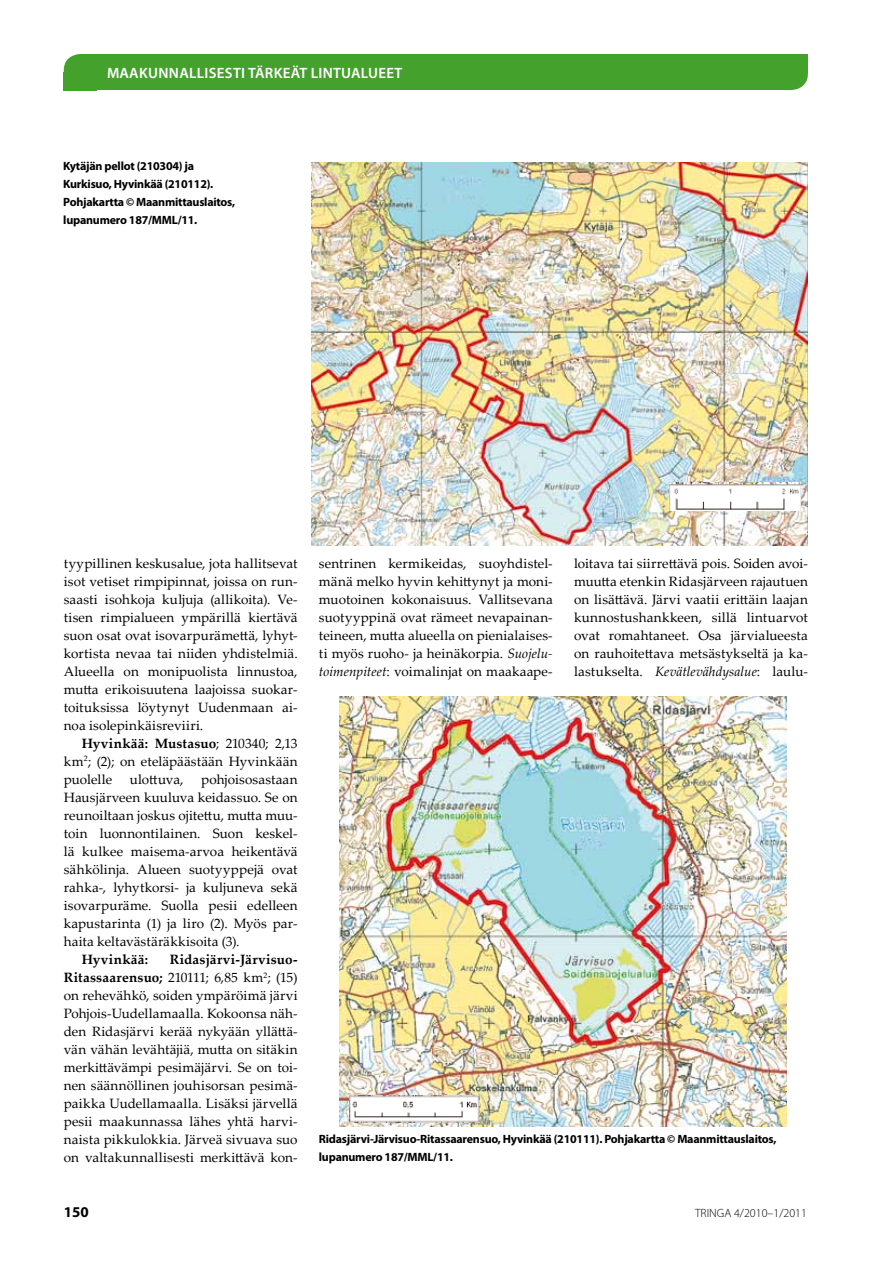
<style>
.page{position:relative;width:893px;height:1263px;background:#fff}
.page>*{position:absolute;margin:0;border:0;box-sizing:border-box;transform-origin:0 0}
.t1{font:600 15px "Myriad Pro";letter-spacing:.02em;color:#fff}
.t2{font:700 15px "Myriad Pro";color:#000}
.t3{font:13.5px/18px "Palatino Linotype";letter-spacing:.005em;color:#000;text-align:justify}
.t4{font:700 13.5px "Palatino Linotype";letter-spacing:.025em;color:#000}
.t5{font:700 12px/18px "Myriad Pro";letter-spacing:-.02em;color:#000}
.t6{font:300 12px "Myriad Pro";color:#000}
.s1{font-weight:700}
.s2{font-style:italic}
</style>
<div class="page">
<div style="left:64px;top:54px;width:744px;height:36px;background:#44a12b;border-radius:16px"></div>
<div style="left:64px;top:72px;width:33px;height:18px;background:#44a12b"></div>
<div style="left:764px;top:54px;width:44px;height:18px;background:#44a12b"></div>
<img style="left:311px;top:162px;width:497px;height:384px">
<img style="left:669px;top:483px;width:132px;height:28px">
<img style="left:340px;top:696px;width:447px;height:431px">
<img style="left:350px;top:1096px;width:130px;height:26px">
<p class="t1" style="left:107px;top:63px;width:297px">MAAKUNNALLISESTI TÄRKEÄT LINTUALUEET</p>
<p class="t5" style="left:63px;top:157px;width:173px">Kytäjän pellot (210304) ja<br>Kurkisuo, Hyvinkää (210112).<br>Pohjakartta © Maanmittauslaitos, lupanumero 187/MML/11.</p>
<p class="t3" style="left:64px;top:554px;width:235px">tyypillinen keskusalue, jota hallitsevat isot vetiset rimpipinnat, joissa on run&shy;saasti isohkoja kuljuja (allikoita). Ve&shy;tisen rimpialueen ympärillä kiertävä suon osat ovat isovarpurämettä, lyhyt&shy;kortista nevaa tai niiden yhdistelmiä.<br>Alueella on monipuolista linnustoa, mutta erikoisuutena laajoissa suokar&shy;toituksissa löytynyt Uudenmaan ai&shy;noa isolepinkäisreviiri.</p>
<p class="t3" style="left:64px;top:734px;width:235px;text-indent:18px"><span class="s1">Hyvinkää: Mustasuo</span>; 210340; 2,13 km<sup>2</sup>; (2); on eteläpäästään Hyvinkään puolelle</p>
<p class="t3" style="left:64px;top:770px;width:235px;text-indent:137px">pohjoisosastaan Hausjärveen kuuluva keidassuo. Se on reunoiltaan joskus ojitettu, mutta muu&shy;toin luonnontilainen. Suon keskel&shy;lä kulkee maisema-arvoa heikentävä sähkölinja. Alueen suotyyppejä ovat rahka-, lyhytkorsi- ja kuljuneva sekä isovarpuräme. Suolla pesii edelleen kapustarinta (1) ja liro (2). Myös par&shy;haita keltavästäräkkisoita (3).</p>
<p class="t4" style="left:82px;top:950px;width:68px">Hyvinkää:</p>
<p class="t3" style="left:130px;top:770px;width:55px">ulottuva,</p>
<p class="t3" style="left:64px;top:950px;width:235px;text-indent:106px"><span class="s1">Ridasjärvi-Järvisuo-Ritassaarensuo;</span> 210111; 6,85 km<sup>2</sup>; (15) on rehevähkö, soiden ympäröimä järvi Pohjois-Uudellamaalla. Kokoonsa näh&shy;den Ridasjärvi kerää nykyään yllättä&shy;vän vähän levähtäjiä, mutta on sitäkin merkittävämpi pesimäjärvi. Se on toi&shy;nen säännöllinen jouhisorsan pesimä&shy;paikka Uudellamaalla. Lisäksi järvellä pesii maakunnassa lähes yhtä harvi&shy;naista pikkulokkia. Järveä sivuava suo on valtakunnallisesti merkittävä kon-</p>
<p class="t3" style="left:319px;top:554px;width:235px">sentrinen kermikeidas, suoyhdistel&shy;mänä melko hyvin kehittynyt ja moni&shy;muotoinen kokonaisuus. Vallitsevana suotyyppinä ovat rämeet nevapainan&shy;teineen, mutta alueella on pienialaises&shy;ti myös ruoho- ja heinäkorpia. <span class="s2">Suojelu&shy;toimenpiteet</span>: voimalinjat on maakaape-</p>
<p class="t3" style="left:574px;top:554px;width:235px">loitava tai siirrettävä pois. Soiden avoi&shy;muutta etenkin Ridasjärveen rajautuen on lisättävä. Järvi vaatii erittäin laajan kunnostushankkeen, sillä lintuarvot ovat romahtaneet. Osa järvialueesta on rauhoitettava metsästykseltä ja ka&shy;lastukselta. <span class="s2">Kevätlevähdysalue</span>: laulu-</p>
<p class="t5" style="left:319px;top:1130px;width:459px">Ridasjärvi-Järvisuo-Ritassaarensuo, Hyvinkää (210111). Pohjakartta © Maanmittauslaitos, lupanumero 187/MML/11.</p>
<p class="t2" style="left:64px;top:1202px;width:26px">150</p>
<p class="t6" style="left:695px;top:1206px;width:113px">TRINGA 4/2010–1/2011</p>
</div>
